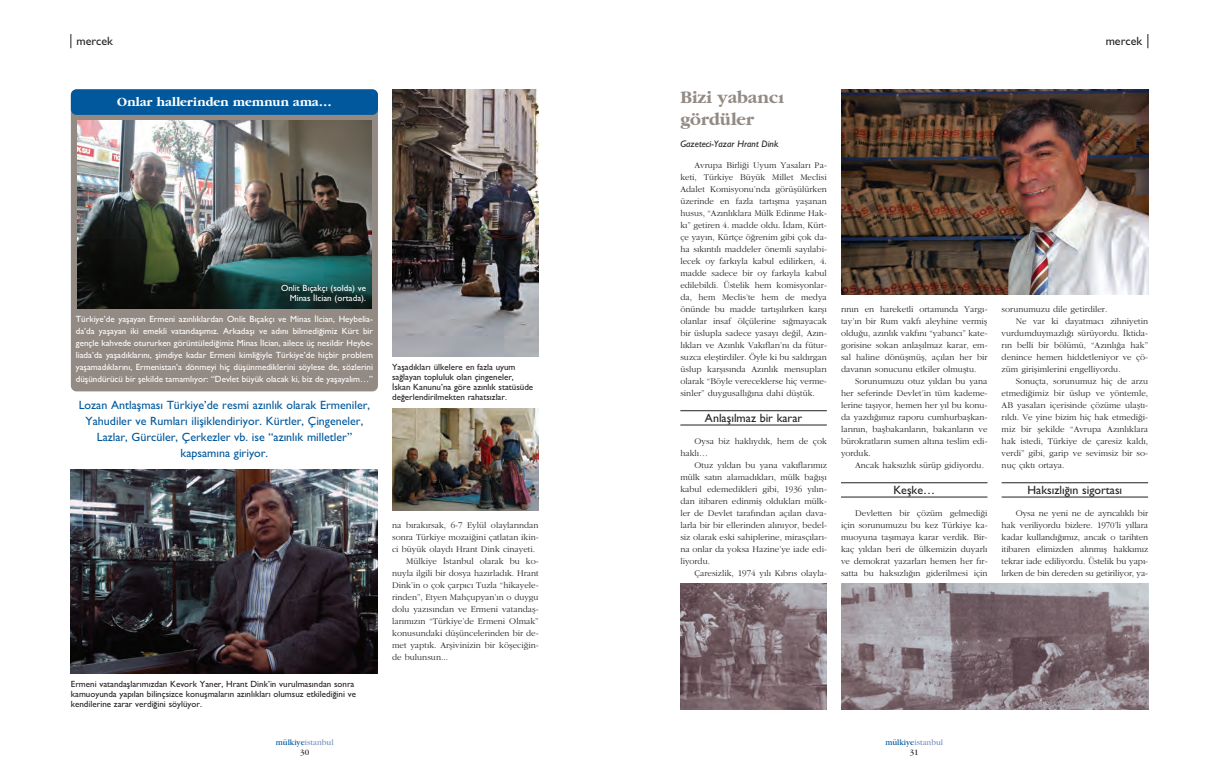
<style>
.page{position:relative;width:1219px;height:780px;background:#fff}
.page>*{position:absolute;margin:0;border:0;box-sizing:border-box;transform-origin:0 0}
.t1{font:18px/22px "Garamond T Bold";color:#938a84}
.t2{font:13px "Garamond T Bold";color:#fff}
.t3{font:500 12px/16px "Gill Sans";color:#01589c;text-align:center}
.t4{font:500 12px "Gill Sans";color:#231f20}
.t5{font:italic 500 9.5px "Gill Sans";color:#231f20}
.t6{font:9px/12px "Garamond T Light";color:#231f20;text-align:justify}
.t7{font:500 9px/12px "Gill Sans";color:#fff;text-align:justify}
.t8{font:500 9px/10px "Gill Sans";color:#231f20}
.t9{font:8px/10px "Garamond T Book";color:#7696c5;text-align:center}
.s1{color:#01589c}
.s2{color:#231f20}
</style>
<div class="page">
<hr style="left:680px;top:410px;width:147px;height:1px;background:#231f20">
<hr style="left:680px;top:425px;width:147px;height:1px;background:#231f20">
<hr style="left:841px;top:482px;width:146px;height:1px;background:#231f20">
<hr style="left:841px;top:497px;width:146px;height:1px;background:#231f20">
<hr style="left:1002px;top:482px;width:146px;height:1px;background:#231f20">
<hr style="left:1002px;top:497px;width:146px;height:1px;background:#231f20">
<svg style="left:71px;top:34px;width:1px;height:14px"></svg>
<svg style="left:1148px;top:34px;width:1px;height:14px"></svg>
<div style="left:71px;top:89px;width:307px;height:302px;background:#938a84;border-radius:6px"></div>
<div style="left:71px;top:89px;width:307px;height:26px;background:#01589c;border-radius:6px"></div>
<img style="left:77px;top:121px;width:295px;height:187px">
<img style="left:71px;top:470px;width:307px;height:204px">
<img style="left:392px;top:89px;width:147px;height:267px">
<img style="left:392px;top:408px;width:147px;height:102px">
<img style="left:680px;top:583px;width:147px;height:126px">
<img style="left:841px;top:583px;width:307px;height:126px">
<img style="left:841px;top:89px;width:307px;height:205px">
<h3 class="t4" style="left:77px;top:34px;width:38px">mercek</h3>
<h3 class="t4" style="left:1106px;top:34px;width:38px">mercek</h3>
<h2 class="t2" style="left:117px;top:94px;width:216px">Onlar hallerinden memnun ama…</h2>
<p class="t7" style="left:281px;top:282px;width:87px;line-height:10px;text-align:right">Onlit B›çakç› (solda) ve<br>Minas ‹lcian (ortada).</p>
<p class="t7" style="left:76px;top:312px;width:299px">Türkiye’de yaflayan Ermeni az›nl›klardan Onlit B›çakç› ve Minas ‹lcian, Heybelia&shy;da’da yaflayan iki emekli vatandafl›m›z. Arkadafl› ve ad›n› bilmedi¤imiz Kürt bir gençle kahvede otururken görüntüledi¤imiz Minas ‹lcian, ailece üç nesildir Heybe&shy;liada’da yaflad›klar›n›, flimdiye kadar Ermeni kimli¤iyle Türkiye’de hiçbir problem yaflamad›klar›n›, Ermenistan’a dönmeyi hiç düflünmediklerini söylese de, sözlerini düflündürücü bir flekilde tamaml›yor: “Devlet büyük olacak ki, biz de yaflayal›m…”</p>
<h3 class="t3" style="left:79px;top:396px;width:293px">Lozan Antlaflmas› Türkiye’de resmi az›nl›k olarak Ermeniler, Yahudiler ve Rumlar› ilifliklendiriyor. Kürtler, Çingeneler, Lazlar, Gürcüler, Çerkezler vb. ise “az›nl›k milletler” kapsam›na giriyor.</h3>
<p class="t8" style="left:392px;top:362px;width:143px">Yaflad›klar› ülkelere en fazla uyum sa¤layan topluluk olan çingeneler, ‹skan Kanunu’na göre az›nl›k statüsüde de¤erlendirilmekten rahats›zlar.</p>
<p class="t8" style="left:71px;top:678px;width:287px">Ermeni vatandafllar›m›zdan Kevork Yaner, Hrant Dink’in vurulmas›ndan sonra kamuoyunda yap›lan bilinçsizce konuflmalar›n az›nl›klar› olumsuz etkiledi¤ini ve kendilerine zarar verdi¤ini söylüyor.</p>
<p class="t9" style="left:276px;top:737px;width:59px"><span class="s1">mülkiye</span>istanbul<br><span class="s2">30</span></p>
<p class="t6" style="left:392px;top:519px;width:148px">na b›rak›rsak, 6-7 Eylül olaylar›ndan</p>
<p class="t6" style="left:392px;top:531px;width:148px">sonra Türkiye mozai¤ini çatlatan ikin-</p>
<p class="t6" style="left:392px;top:543px;width:144px">ci büyük olayd› Hrant Dink cinayeti.</p>
<p class="t6" style="left:406px;top:555px;width:134px">Mülkiye ‹stanbul olarak bu ko-</p>
<p class="t6" style="left:392px;top:567px;width:148px">nuyla ilgili bir dosya haz›rlad›k. Hrant</p>
<p class="t6" style="left:392px;top:579px;width:148px">Dink’in o çok çarp›c› Tuzla “hikayele-</p>
<p class="t6" style="left:392px;top:591px;width:148px">rinden”, Etyen Mahçupyan’›n o duygu</p>
<p class="t6" style="left:392px;top:603px;width:148px">dolu yaz›s›ndan ve Ermeni vatandafl-</p>
<p class="t6" style="left:392px;top:615px;width:148px">lar›m›z›n “Türkiye’de Ermeni Olmak”</p>
<p class="t6" style="left:392px;top:627px;width:148px">konusundaki düflüncelerinden bir de-</p>
<p class="t6" style="left:392px;top:639px;width:148px">met yapt›k. Arflivinizin bir köfleci¤in-</p>
<p class="t6" style="left:392px;top:651px;width:57px">de bulunsun...</p>
<h1 class="t1" style="left:680px;top:86px;width:105px">Bizi yabanc› gördüler</h1>
<p class="t5" style="left:680px;top:138px;width:100px">Gazeteci-Yazar Hrant Dink</p>
<p class="t6" style="left:680px;top:159px;width:148px;text-indent:14px">Avrupa Birli¤i Uyum Yasalar› Pa&shy;keti, Türkiye Büyük Millet Meclisi Adalet Komisyonu’nda görüflülürken üzerinde en fazla tart›flma yaflanan husus, “Az›nl›klara Mülk Edinme Hak&shy;k›” getiren 4. madde oldu. ‹dam, Kürt&shy;çe yay›n, Kürtçe ö¤renim gibi çok da&shy;ha s›k›nt›l› maddeler önemli say›labi&shy;lecek oy fark›yla kabul edilirken, 4. madde sadece bir oy fark›yla kabul edilebildi. Üstelik hem komisyonlar&shy;da, hem Meclis’te hem de medya önünde bu madde tart›fl›l›rken karfl› olanlar insaf ölçülerine s›¤mayacak bir üslupla sadece yasay› de¤il, Az›n&shy;l›klar› ve Az›nl›k Vak›flar›’n› da fütur&shy;suzca elefltirdiler. Öyle ki bu sald›rgan üslup karfl›s›nda Az›nl›k mensuplar› olarak “Böyle vereceklerse hiç verme&shy;sinler” duygusall›¤›na dahi düfltük.</p>
<h3 class="t4" style="left:705px;top:411px;width:99px">Anlafl›lmaz bir karar</h3>
<p class="t6" style="left:680px;top:435px;width:148px;text-indent:14px">Oysa biz hakl›yd›k, hem de çok hakl›…</p>
<p class="t6" style="left:680px;top:459px;width:148px;text-indent:14px">Otuz y›ldan bu yana vak›flar›m›z mülk sat›n alamad›klar›, mülk ba¤›fl› kabul edemedikleri gibi, 1936 y›l›n&shy;dan itibaren edinmifl olduklar› mülk&shy;ler de Devlet taraf›ndan aç›lan dava&shy;larla bir bir ellerinden al›n›yor, bedel&shy;siz olarak eski sahiplerine, mirasç›lar›- na onlar da yoksa Hazine’ye iade edi&shy;liyordu.</p>
<p class="t6" style="left:694px;top:567px;width:134px">Çaresizlik, 1974 y›l› K›br›s olayla-</p>
<p class="t6" style="left:841px;top:303px;width:148px">r›n›n en hareketli ortam›nda Yarg›- tay’›n bir Rum vakf› aleyhine vermifl oldu¤u, az›nl›k vakf›n› “yabanc›” kate&shy;gorisine sokan anlafl›lmaz karar, em&shy;sal haline dönüflmüfl, aç›lan her bir davan›n sonucunu etkiler olmufltu.</p>
<p class="t6" style="left:841px;top:375px;width:148px;text-indent:14px">Sorunumuzu otuz y›ldan bu yana her seferinde Devlet’in tüm kademe&shy;lerine tafl›yor, hemen her y›l bu konu&shy;da yazd›¤›m›z raporu cumhurbaflkan&shy;lar›n›n, baflbakanlar›n, bakanlar›n ve bürokratlar›n sumen alt›na teslim edi&shy;yorduk.</p>
<p class="t6" style="left:855px;top:459px;width:130px">Ancak haks›zl›k sürüp gidiyordu.</p>
<h3 class="t4" style="left:893px;top:483px;width:43px">Keflke…</h3>
<p class="t6" style="left:841px;top:507px;width:148px;text-indent:14px">Devletten bir çözüm gelmedi¤i için sorunumuzu bu kez Türkiye ka&shy;muoyuna tafl›maya karar verdik. Bir&shy;kaç y›ldan beri de ülkemizin duyarl› ve demokrat yazarlar› hemen her f›r&shy;satta bu haks›zl›¤›n giderilmesi için</p>
<p class="t6" style="left:1002px;top:303px;width:107px">sorunumuzu dile getirdiler.</p>
<p class="t6" style="left:1016px;top:315px;width:134px">Ne var ki dayatmac› zihniyetin</p>
<p class="t6" style="left:1002px;top:327px;width:148px">vurdumduymazl›¤› sürüyordu. ‹ktida-</p>
<p class="t6" style="left:1002px;top:339px;width:148px">r›n belli bir bölümü, “Az›nl›¤a hak”</p>
<p class="t6" style="left:1002px;top:351px;width:148px">denince hemen hiddetleniyor ve çö-</p>
<p class="t6" style="left:1002px;top:363px;width:121px">züm giriflimlerini engelliyordu.</p>
<p class="t6" style="left:1016px;top:375px;width:134px">Sonuçta, sorunumuz hiç de arzu</p>
<p class="t6" style="left:1002px;top:387px;width:148px">etmedi¤imiz bir üslup ve yöntemle,</p>
<p class="t6" style="left:1002px;top:399px;width:148px">AB yasalar› içerisinde çözüme ulaflt›-</p>
<p class="t6" style="left:1002px;top:411px;width:148px">r›ld›. Ve yine bizim hiç hak etmedi¤i-</p>
<p class="t6" style="left:1002px;top:423px;width:148px">miz bir flekilde “Avrupa Az›nl›klara</p>
<p class="t6" style="left:1002px;top:435px;width:148px">hak istedi, Türkiye de çaresiz kald›,</p>
<p class="t6" style="left:1002px;top:447px;width:148px">verdi” gibi, garip ve sevimsiz bir so-</p>
<p class="t6" style="left:1002px;top:459px;width:64px">nuç ç›kt› ortaya.</p>
<h3 class="t4" style="left:1027px;top:483px;width:96px">Haks›zl›¤›n sigortas›</h3>
<p class="t6" style="left:1002px;top:507px;width:148px;text-indent:14px">Oysa ne yeni ne de ayr›cal›kl› bir hak veriliyordu bizlere. 1970’li y›llara kadar kulland›¤›m›z, ancak o tarihten itibaren elimizden al›nm›fl hakk›m›z tekrar iade ediliyordu. Üstelik bu yap›- l›rken de bin dereden su getiriliyor, ya-</p>
<p class="t9" style="left:885px;top:737px;width:59px"><span class="s1">mülkiye</span>istanbul<br><span class="s2">31</span></p>
</div>
